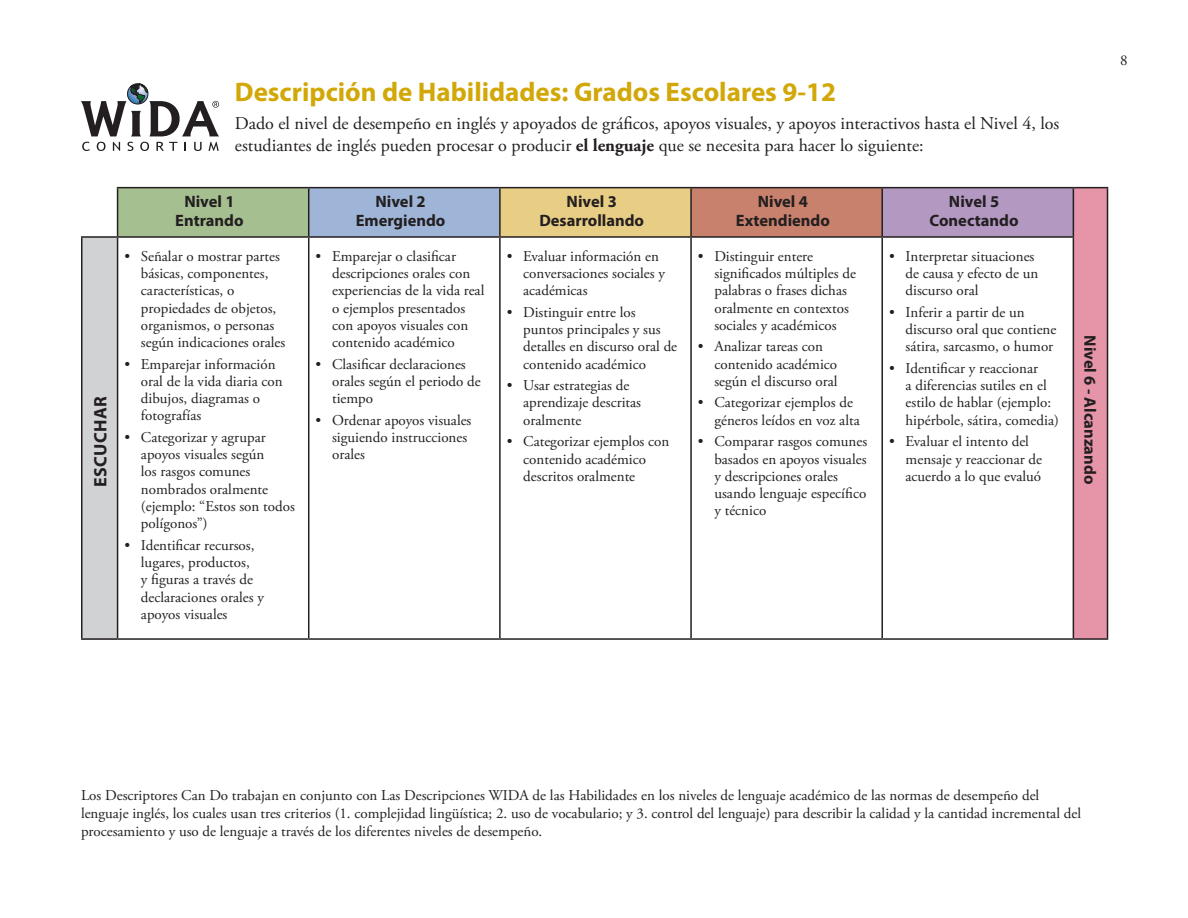
<style>
.page{position:relative;width:1188px;height:918px;background:#fff}
.page>*{position:absolute;margin:0;border:0;box-sizing:border-box;transform-origin:0 0}
.subhead{font:700 27px "Myriad Pro";color:#d2a808}
.subhead-2{font:18px/21.6px "Adobe Garamond Pro";color:#231f20}
.t1{font:700 18px "Myriad Pro";letter-spacing:.02em;color:#231f20}
.t2{font:700 16.5px "Myriad Pro";color:#231f20}
.spanish_bullets{font:15px/17.2px "Adobe Garamond Pro";color:#231f20}
.body{font:15px/17.2px "Adobe Garamond Pro";color:#231f20}
.s1{font-weight:700}
</style>
<div class="page">
<svg style="left:82px;top:142px;width:8px;height:9px"></svg>
<svg style="left:97px;top:142px;width:9px;height:9px"></svg>
<svg style="left:113px;top:142px;width:7px;height:9px"></svg>
<svg style="left:127px;top:142px;width:6px;height:9px"></svg>
<svg style="left:140px;top:142px;width:9px;height:9px"></svg>
<svg style="left:156px;top:142px;width:21px;height:9px"></svg>
<svg style="left:194px;top:142px;width:8px;height:9px"></svg>
<svg style="left:208px;top:142px;width:11px;height:9px"></svg>
<svg style="left:81px;top:84px;width:138px;height:52px"></svg>
<div style="left:118px;top:188px;width:191px;height:49px;background:#a6bf91"></div>
<div style="left:309px;top:188px;width:191px;height:49px;background:#9fb5d7"></div>
<div style="left:500px;top:188px;width:191px;height:49px;background:#e8cd85"></div>
<div style="left:691px;top:188px;width:191px;height:49px;background:#c8816c"></div>
<div style="left:882px;top:188px;width:191px;height:49px;background:#b398c2"></div>
<div style="left:1073px;top:188px;width:35px;height:451px;background:#e694a8"></div>
<div style="left:82px;top:237px;width:36px;height:402px;background:#d1d2d4"></div>
<hr style="left:309px;top:187px;width:191px;height:1px;background:#231f20">
<hr style="left:500px;top:187px;width:191px;height:1px;background:#231f20">
<hr style="left:499px;top:188px;width:2px;height:48px;background:#231f20">
<hr style="left:691px;top:187px;width:191px;height:1px;background:#231f20">
<hr style="left:690px;top:188px;width:2px;height:48px;background:#231f20">
<hr style="left:882px;top:187px;width:191px;height:1px;background:#231f20">
<hr style="left:881px;top:188px;width:2px;height:48px;background:#231f20">
<hr style="left:1073px;top:187px;width:35px;height:1px;background:#231f20">
<hr style="left:1073px;top:188px;width:1px;height:48px;background:#231f20">
<hr style="left:1107px;top:188px;width:1px;height:49px;background:#231f20">
<hr style="left:309px;top:236px;width:191px;height:2px;background:#231f20">
<hr style="left:308px;top:238px;width:1px;height:400px;background:#231f20">
<hr style="left:500px;top:236px;width:191px;height:2px;background:#231f20">
<hr style="left:499px;top:238px;width:2px;height:400px;background:#231f20">
<hr style="left:691px;top:236px;width:191px;height:2px;background:#231f20">
<hr style="left:690px;top:238px;width:2px;height:400px;background:#231f20">
<hr style="left:882px;top:236px;width:192px;height:2px;background:#231f20">
<hr style="left:881px;top:238px;width:2px;height:400px;background:#231f20">
<hr style="left:1073px;top:238px;width:1px;height:400px;background:#231f20">
<hr style="left:1107px;top:237px;width:1px;height:401px;background:#231f20">
<hr style="left:118px;top:638px;width:191px;height:2px;background:#231f20">
<hr style="left:309px;top:638px;width:191px;height:2px;background:#231f20">
<hr style="left:500px;top:638px;width:191px;height:2px;background:#231f20">
<hr style="left:691px;top:638px;width:191px;height:2px;background:#231f20">
<hr style="left:882px;top:638px;width:191px;height:2px;background:#231f20">
<hr style="left:1073px;top:638px;width:35px;height:2px;background:#231f20">
<hr style="left:117px;top:187px;width:192px;height:1px;background:#231f20">
<hr style="left:117px;top:188px;width:1px;height:48px;background:#231f20">
<hr style="left:308px;top:188px;width:1px;height:48px;background:#231f20">
<hr style="left:118px;top:236px;width:191px;height:2px;background:#231f20">
<hr style="left:81px;top:236px;width:37px;height:2px;background:#231f20">
<hr style="left:81px;top:238px;width:1px;height:400px;background:#231f20">
<hr style="left:117px;top:238px;width:1px;height:400px;background:#231f20">
<hr style="left:81px;top:638px;width:37px;height:2px;background:#231f20">
<p class="t1" style="left:89px;top:487px;width:92px;rotate:-90deg">ESCUCHAR</p>
<p class="subhead" style="left:235px;top:75px;width:603px">Descripción de Habilidades: Grados Escolares 9-12</p>
<p class="subhead-2" style="left:235px;top:113px;width:826px">Dado el nivel de desempeño en inglés y apoyados de gráficos, apoyos visuales, y apoyos interactivos hasta el Nivel 4, los estudiantes de inglés pueden procesar o producir <span class="s1">el lenguaje</span> que se necesita para hacer lo siguiente:</p>
<p class="t2" style="left:184px;top:191px;width:52px">Nivel 1</p>
<p class="t2" style="left:175px;top:210px;width:70px">Entrando</p>
<p class="body" style="left:141px;top:248px;width:146px;text-indent:-16px">• Señalar o mostrar partes básicas, componentes, características, o propiedades de objetos, organismos, o personas según indicaciones orales</p>
<p class="body" style="left:141px;top:356px;width:143px;text-indent:-16px">• Emparejar información oral de la vida diaria con dibujos, diagramas o fotografías</p>
<p class="body" style="left:141px;top:429px;width:155px;text-indent:-16px">• Categorizar y agrupar apoyos visuales según<br>los rasgos comunes nombrados oralmente (ejemplo: “Estos son todos polígonos”)</p>
<p class="body" style="left:141px;top:537px;width:125px;text-indent:-16px">• Identificar recursos, lugares, productos,<br>y figuras a través de declaraciones orales y apoyos visuales</p>
<p class="t2" style="left:376px;top:191px;width:52px">Nivel 2</p>
<p class="t2" style="left:356px;top:210px;width:91px">Emergiendo</p>
<p class="spanish_bullets" style="left:332px;top:248px;width:154px;text-indent:-16px">• Emparejar o clasificar descripciones orales con experiencias de la vida real o ejemplos presentados con apoyos visuales con contenido académico</p>
<p class="spanish_bullets" style="left:332px;top:356px;width:150px;text-indent:-16px">• Clasificar declaraciones orales según el periodo de tiempo</p>
<p class="spanish_bullets" style="left:332px;top:412px;width:141px;text-indent:-16px">• Ordenar apoyos visuales siguiendo instrucciones orales</p>
<p class="t2" style="left:567px;top:191px;width:52px">Nivel 3</p>
<p class="t2" style="left:539px;top:210px;width:106px">Desarrollando</p>
<p class="spanish_bullets" style="left:523px;top:248px;width:143px;text-indent:-16px">• Evaluar información en conversaciones sociales y académicas</p>
<p class="spanish_bullets" style="left:523px;top:304px;width:155px;text-indent:-16px">• Distinguir entre los puntos principales y sus detalles en discurso oral de contenido académico</p>
<p class="spanish_bullets" style="left:523px;top:377px;width:119px;text-indent:-16px">• Usar estrategias de aprendizaje descritas oralmente</p>
<p class="spanish_bullets" style="left:523px;top:433px;width:148px;text-indent:-16px">• Categorizar ejemplos con contenido académico descritos oralmente</p>
<p class="t2" style="left:758px;top:191px;width:52px">Nivel 4</p>
<p class="t2" style="left:736px;top:210px;width:96px">Extendiendo</p>
<p class="spanish_bullets" style="left:714px;top:248px;width:143px;text-indent:-16px">• Distinguir entere significados múltiples de palabras o frases dichas oralmente en contextos sociales y académicos</p>
<p class="spanish_bullets" style="left:714px;top:339px;width:125px;text-indent:-16px">• Analizar tareas con contenido académico según el discurso oral</p>
<p class="spanish_bullets" style="left:714px;top:395px;width:147px;text-indent:-16px">• Categorizar ejemplos de géneros leídos en voz alta</p>
<p class="spanish_bullets" style="left:714px;top:433px;width:154px;text-indent:-16px">• Comparar rasgos comunes basados en apoyos visuales y descripciones orales usando lenguaje específico y técnico</p>
<p class="t2" style="left:949px;top:191px;width:52px">Nivel 5</p>
<p class="t2" style="left:930px;top:210px;width:90px">Conectando</p>
<p class="spanish_bullets" style="left:906px;top:248px;width:134px;text-indent:-16px">• Interpretar situaciones de causa y efecto de un discurso oral</p>
<p class="spanish_bullets" style="left:906px;top:304px;width:152px;text-indent:-16px">• Inferir a partir de un discurso oral que contiene sátira, sarcasmo, o humor</p>
<p class="spanish_bullets" style="left:906px;top:360px;width:155px;text-indent:-16px">• Identificar y reaccionar<br>a diferencias sutiles en el estilo de hablar (ejemplo: hipérbole, sátira, comedia)</p>
<p class="spanish_bullets" style="left:906px;top:433px;width:138px;text-indent:-16px">• Evaluar el intento del mensaje y reaccionar de acuerdo a lo que evaluó</p>
<p class="body" style="left:1120px;top:52px;width:9px">8</p>
<p class="t2" style="left:1101px;top:335px;width:150px;rotate:90deg">Nivel 6 - Alcanzando</p>
<p class="body" style="left:81px;top:786px;width:1002px;line-height:18px">Los Descriptores Can Do trabajan en conjunto con Las Descripciones WIDA de las Habilidades en los niveles de lenguaje académico de las normas de desempeño del lenguaje inglés, los cuales usan tres criterios (1. complejidad lingüística; 2. uso de vocabulario; y 3. control del lenguaje) para describir la calidad y la cantidad incremental del procesamiento y uso de lenguaje a través de los diferentes niveles de desempeño.</p>
</div>
